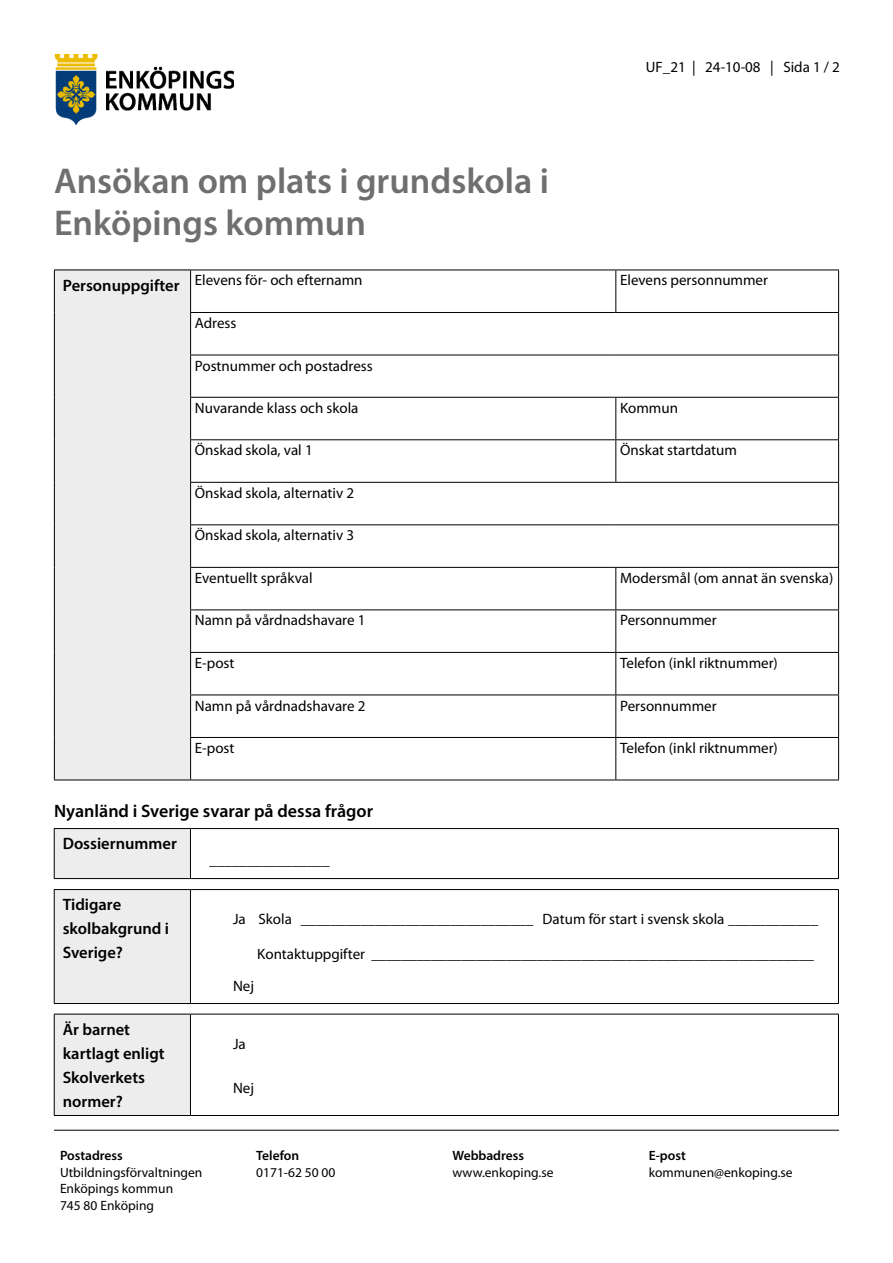
<style>
.page{position:relative;width:893px;height:1263px;background:#fff}
.page>*{position:absolute;margin:0;border:0;box-sizing:border-box;transform-origin:0 0}
.t1{font:600 36px/42px "Myriad Pro";color:#706f6f}
.t2{font:600 18px "Myriad Pro";color:#000}
.t3{font:600 16.5px/24px "Myriad Pro";color:#000}
.t4{font:15px "Myriad Pro";color:#000}
.t5{font:13.5px/16.5px "Myriad Pro";color:#000}
.t6{font:600 13.5px "Myriad Pro";color:#000}
.s1{font-weight:600;font-size:16.5px}
</style>
<div class="page">
<img style="left:54px;top:54px;width:180px;height:70px">
<hr style="left:54px;top:1130px;width:785px;height:1px;background:#000">
<div style="left:54px;top:270px;width:137px;height:510px;background:#ededed"></div>
<svg style="left:191px;top:271px;width:647px;height:509px"></svg>
<hr style="left:54px;top:270px;width:137px;height:1px;background:#000">
<hr style="left:616px;top:270px;width:223px;height:1px;background:#000">
<hr style="left:615px;top:270px;width:1px;height:42px;background:#000">
<hr style="left:838px;top:270px;width:1px;height:42px;background:#000">
<hr style="left:616px;top:312px;width:223px;height:1px;background:#000">
<hr style="left:838px;top:313px;width:1px;height:42px;background:#000">
<hr style="left:616px;top:397px;width:223px;height:1px;background:#000">
<hr style="left:615px;top:398px;width:1px;height:41px;background:#000">
<hr style="left:838px;top:398px;width:1px;height:41px;background:#000">
<hr style="left:615px;top:440px;width:1px;height:42px;background:#000">
<hr style="left:838px;top:440px;width:1px;height:42px;background:#000">
<hr style="left:838px;top:483px;width:1px;height:41px;background:#000">
<hr style="left:838px;top:525px;width:1px;height:42px;background:#000">
<hr style="left:615px;top:568px;width:1px;height:41px;background:#000">
<hr style="left:838px;top:568px;width:1px;height:41px;background:#000">
<hr style="left:615px;top:610px;width:1px;height:42px;background:#000">
<hr style="left:838px;top:610px;width:1px;height:42px;background:#000">
<hr style="left:615px;top:653px;width:1px;height:41px;background:#000">
<hr style="left:838px;top:653px;width:1px;height:41px;background:#000">
<hr style="left:615px;top:695px;width:1px;height:42px;background:#000">
<hr style="left:838px;top:695px;width:1px;height:42px;background:#000">
<hr style="left:615px;top:738px;width:1px;height:42px;background:#000">
<hr style="left:838px;top:738px;width:1px;height:42px;background:#000">
<hr style="left:616px;top:780px;width:223px;height:1px;background:#000">
<hr style="left:191px;top:270px;width:425px;height:1px;background:#000">
<hr style="left:190px;top:312px;width:426px;height:1px;background:#000">
<hr style="left:190px;top:355px;width:426px;height:1px;background:#000">
<hr style="left:616px;top:355px;width:223px;height:1px;background:#000">
<hr style="left:838px;top:355px;width:1px;height:42px;background:#000">
<hr style="left:190px;top:397px;width:426px;height:1px;background:#000">
<hr style="left:190px;top:439px;width:426px;height:1px;background:#000">
<hr style="left:616px;top:439px;width:223px;height:1px;background:#000">
<hr style="left:190px;top:482px;width:426px;height:1px;background:#000">
<hr style="left:616px;top:482px;width:223px;height:1px;background:#000">
<hr style="left:190px;top:524px;width:426px;height:1px;background:#000">
<hr style="left:616px;top:524px;width:223px;height:1px;background:#000">
<hr style="left:190px;top:567px;width:426px;height:1px;background:#000">
<hr style="left:616px;top:567px;width:223px;height:1px;background:#000">
<hr style="left:190px;top:609px;width:426px;height:1px;background:#000">
<hr style="left:616px;top:609px;width:223px;height:1px;background:#000">
<hr style="left:190px;top:652px;width:426px;height:1px;background:#000">
<hr style="left:616px;top:652px;width:223px;height:1px;background:#000">
<hr style="left:190px;top:694px;width:426px;height:1px;background:#000">
<hr style="left:616px;top:694px;width:223px;height:1px;background:#000">
<hr style="left:190px;top:737px;width:426px;height:1px;background:#000">
<hr style="left:616px;top:737px;width:223px;height:1px;background:#000">
<hr style="left:191px;top:780px;width:425px;height:1px;background:#000">
<hr style="left:54px;top:270px;width:1px;height:42px;background:#000">
<hr style="left:190px;top:270px;width:1px;height:42px;background:#000">
<hr style="left:54px;top:312px;width:1px;height:43px;background:#000">
<hr style="left:190px;top:313px;width:1px;height:42px;background:#000">
<hr style="left:54px;top:355px;width:1px;height:42px;background:#000">
<hr style="left:190px;top:355px;width:1px;height:42px;background:#000">
<hr style="left:54px;top:397px;width:1px;height:43px;background:#000">
<hr style="left:190px;top:398px;width:1px;height:41px;background:#000">
<hr style="left:54px;top:440px;width:1px;height:42px;background:#000">
<hr style="left:190px;top:440px;width:1px;height:42px;background:#000">
<hr style="left:54px;top:482px;width:1px;height:43px;background:#000">
<hr style="left:190px;top:483px;width:1px;height:41px;background:#000">
<hr style="left:54px;top:525px;width:1px;height:42px;background:#000">
<hr style="left:190px;top:525px;width:1px;height:42px;background:#000">
<hr style="left:54px;top:567px;width:1px;height:43px;background:#000">
<hr style="left:190px;top:568px;width:1px;height:41px;background:#000">
<hr style="left:54px;top:610px;width:1px;height:42px;background:#000">
<hr style="left:190px;top:610px;width:1px;height:42px;background:#000">
<hr style="left:54px;top:652px;width:1px;height:43px;background:#000">
<hr style="left:190px;top:653px;width:1px;height:41px;background:#000">
<hr style="left:54px;top:695px;width:1px;height:42px;background:#000">
<hr style="left:190px;top:695px;width:1px;height:42px;background:#000">
<hr style="left:54px;top:737px;width:1px;height:43px;background:#000">
<hr style="left:190px;top:738px;width:1px;height:42px;background:#000">
<hr style="left:54px;top:780px;width:137px;height:1px;background:#000">
<div style="left:54px;top:1014px;width:136px;height:101px;background:#ededed"></div>
<hr style="left:54px;top:1115px;width:136px;height:1px;background:#000">
<hr style="left:838px;top:1014px;width:1px;height:101px;background:#000">
<hr style="left:190px;top:1014px;width:649px;height:1px;background:#000">
<hr style="left:190px;top:1115px;width:649px;height:1px;background:#000">
<hr style="left:54px;top:1014px;width:136px;height:1px;background:#000">
<hr style="left:54px;top:1014px;width:1px;height:101px;background:#000">
<hr style="left:190px;top:1014px;width:1px;height:101px;background:#000">
<div style="left:54px;top:828px;width:136px;height:50px;background:#ededed"></div>
<hr style="left:54px;top:878px;width:136px;height:1px;background:#000">
<hr style="left:838px;top:829px;width:1px;height:49px;background:#000">
<hr style="left:190px;top:828px;width:649px;height:1px;background:#000">
<hr style="left:190px;top:878px;width:649px;height:1px;background:#000">
<hr style="left:54px;top:828px;width:136px;height:1px;background:#000">
<hr style="left:54px;top:829px;width:1px;height:49px;background:#000">
<hr style="left:190px;top:829px;width:1px;height:49px;background:#000">
<div style="left:54px;top:889px;width:136px;height:114px;background:#ededed"></div>
<hr style="left:54px;top:1003px;width:136px;height:1px;background:#000">
<hr style="left:838px;top:890px;width:1px;height:113px;background:#000">
<hr style="left:190px;top:889px;width:649px;height:1px;background:#000">
<hr style="left:190px;top:1003px;width:649px;height:1px;background:#000">
<hr style="left:54px;top:889px;width:136px;height:1px;background:#000">
<hr style="left:54px;top:890px;width:1px;height:113px;background:#000">
<hr style="left:190px;top:890px;width:1px;height:113px;background:#000">
<p class="t4" style="left:646px;top:58px;width:196px">UF_21 | 24-10-08 | Sida 1 / 2</p>
<h1 class="t1" style="left:54px;top:159px;width:496px">Ansökan om plats i grundskola i<br>Enköpings kommun</h1>
<p class="t4" style="left:63px;top:272px;width:301px"><span class="s1">Personuppgifter</span> Elevens för- och efternamn</p>
<p class="t4" style="left:620px;top:272px;width:149px">Elevens personnummer</p>
<p class="t4" style="left:195px;top:315px;width:43px">Adress</p>
<p class="t4" style="left:195px;top:357px;width:179px">Postnummer och postadress</p>
<p class="t4" style="left:195px;top:400px;width:165px">Nuvarande klass och skola</p>
<p class="t4" style="left:620px;top:400px;width:59px">Kommun</p>
<p class="t4" style="left:195px;top:442px;width:119px">Önskad skola, val 1</p>
<p class="t4" style="left:620px;top:442px;width:118px">Önskat startdatum</p>
<p class="t4" style="left:195px;top:485px;width:161px">Önskad skola, alternativ 2</p>
<p class="t4" style="left:195px;top:527px;width:161px">Önskad skola, alternativ 3</p>
<p class="t4" style="left:195px;top:570px;width:119px">Eventuellt språkval</p>
<p class="t4" style="left:620px;top:570px;width:215px">Modersmål (om annat än svenska)</p>
<p class="t4" style="left:195px;top:612px;width:172px">Namn på vårdnadshavare 1</p>
<p class="t4" style="left:620px;top:612px;width:98px">Personnummer</p>
<p class="t4" style="left:195px;top:655px;width:41px">E-post</p>
<p class="t4" style="left:620px;top:655px;width:159px">Telefon (inkl riktnummer)</p>
<p class="t4" style="left:195px;top:697px;width:172px">Namn på vårdnadshavare 2</p>
<p class="t4" style="left:620px;top:697px;width:98px">Personnummer</p>
<p class="t4" style="left:195px;top:740px;width:41px">E-post</p>
<p class="t4" style="left:620px;top:740px;width:159px">Telefon (inkl riktnummer)</p>
<p class="t2" style="left:54px;top:799px;width:321px">Nyanländ i Sverige svarar på dessa frågor</p>
<p class="t3" style="left:63px;top:831px;width:116px">Dossiernummer</p>
<p class="t3" style="left:63px;top:892px;width:108px">Tidigare skolbakgrund i<br>Sverige?</p>
<p class="t3" style="left:63px;top:1017px;width:103px">Är barnet kartlagt enligt<br>Skolverkets normer?</p>
<p class="t4" style="left:210px;top:852px;width:121px">________________</p>
<p class="t4" style="left:233px;top:911px;width:587px">Ja Skola _______________________________ Datum för start i svensk skola ____________</p>
<p class="t4" style="left:257px;top:946px;width:558px">Kontaktuppgifter ___________________________________________________________</p>
<p class="t4" style="left:233px;top:978px;width:23px">Nej</p>
<p class="t4" style="left:233px;top:1035px;width:14px">Ja</p>
<p class="t4" style="left:233px;top:1079px;width:23px">Nej</p>
<p class="t6" style="left:60px;top:1147px;width:64px">Postadress</p>
<p class="t5" style="left:60px;top:1164px;width:144px">Utbildningsförvaltningen<br>Enköpings kommun<br>745 80 Enköping</p>
<p class="t6" style="left:256px;top:1147px;width:44px">Telefon</p>
<p class="t5" style="left:256px;top:1164px;width:81px">0171-62 50 00</p>
<p class="t6" style="left:452px;top:1147px;width:73px">Webbadress</p>
<p class="t5" style="left:452px;top:1164px;width:102px">www.enkoping.se</p>
<p class="t6" style="left:649px;top:1147px;width:39px">E-post</p>
<p class="t5" style="left:649px;top:1164px;width:145px">kommunen@enkoping.se</p>
</div>
